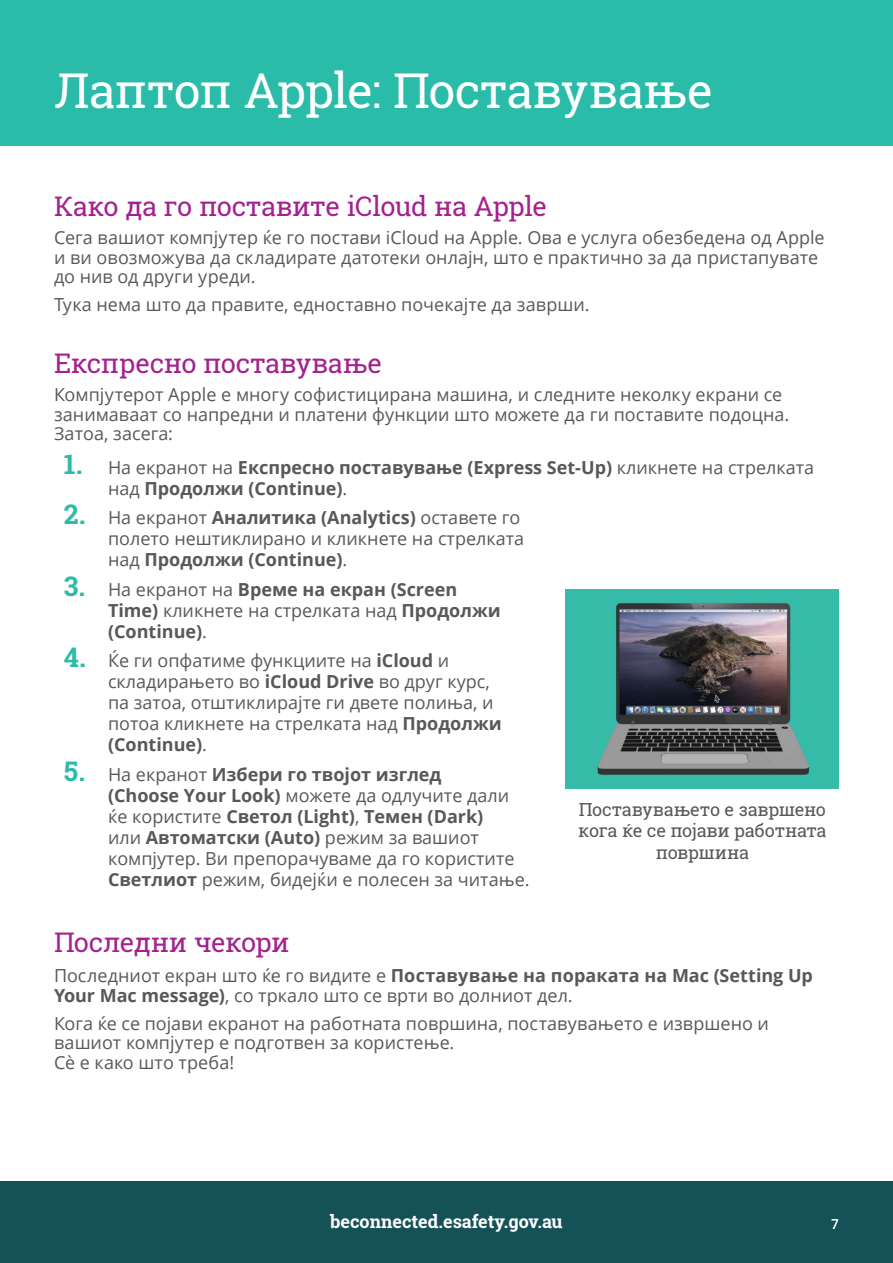
<style>
.page{position:relative;width:893px;height:1263px;background:#fff}
.page>*{position:absolute;margin:0;border:0;box-sizing:border-box;transform-origin:0 0}
.t1{font:48px "Roboto Slab";letter-spacing:-.015em;color:#fff}
.t2{font:27px "Roboto Slab";letter-spacing:-.015em;color:#a3228e}
.t3{font:18px/21px "Open Sans";color:#57585a}
.t4{font:700 18px/21px "Open Sans";color:#57585a}
.t5{font:18px/21.6px "Roboto Slab";letter-spacing:-.015em;color:#57585a;text-align:center}
.t6{font:700 18px "Roboto Slab";color:#fff}
.t7{font:13.5px "Open Sans";color:#fff}
.s1{font-family:"Roboto Slab";font-size:27px;color:#2abca8}
.s2{font-weight:400}
.s3{font-family:"Roboto Slab";font-weight:700;font-size:27px;color:#2abca8}
.s4{font-weight:700}
</style>
<div class="page">
<div style="left:0;top:1181px;width:893px;height:82px;background:#155257"></div>
<div style="left:0;top:0;width:893px;height:145px;background:#2abca8"></div>
<img style="left:566px;top:590px;width:273px;height:198px">
<h1 class="t1" style="left:54px;top:58px;width:660px">Лаптоп Apple: Поставување</h1>
<h2 class="t2" style="left:54px;top:188px;width:494px">Како да го поставите iCloud на Apple</h2>
<p class="t3" style="left:54px;top:227px;width:772px;line-height:19.5px">Сега вашиот компјутер ќе го постави iCloud на Apple. Ова е услуга обезбедена од Apple и ви овозможува да складирате датотеки онлајн, што е практично за да пристапувате до нив од други уреди.</p>
<p class="t3" style="left:54px;top:294px;width:537px">Тука нема што да правите, едноставно почекајте да заврши.</p>
<h2 class="t2" style="left:54px;top:345px;width:329px">Експресно поставување</h2>
<p class="t3" style="left:54px;top:384px;width:737px;line-height:19.5px">Компјутерот Apple е многу софистицирана машина, и следните неколку екрани се занимаваат со напредни и платени функции што можете да ги поставите подоцна.<br>Затоа, засега:</p>
<p class="t4" style="left:108px;top:456px;width:708px;text-indent:-44px"><span class="s1">1.</span> <span class="s2">На екранот на</span> Експресно поставување (Express Set-Up) <span class="s2">кликнете на стрелката над</span> Продолжи (Continue)<span class="s2">.</span></p>
<p class="t3" style="left:108px;top:507px;width:418px;text-indent:-44px"><span class="s3">2.</span> На екранот <span class="s4">Аналитика (Analytics)</span> оставете го полето нештиклирано и кликнете на стрелката над <span class="s4">Продолжи (Continue)</span>.</p>
<p class="t4" style="left:108px;top:578px;width:394px;text-indent:-44px"><span class="s1">3.</span> <span class="s2">На екранот на</span> Време на екран (Screen<br>Time) <span class="s2">кликнете на стрелката над</span> Продолжи (Continue)<span class="s2">.</span></p>
<p class="t3" style="left:108px;top:650px;width:395px;text-indent:-44px"><span class="s3">4.</span> Ќе ги опфатиме функциите на <span class="s4">iCloud</span> и складирањето во <span class="s4">iCloud Drive</span> во друг курс, па затоа, отштиклирајте ги двете полиња, и потоа кликнете на стрелката над <span class="s4">Продолжи (Continue)</span>.</p>
<p class="t3" style="left:108px;top:763px;width:423px;text-indent:-44px"><span class="s3">5.</span> На екранот <span class="s4">Избери го твојот изглед<br>(Choose Your Look)</span> можете да одлучите дали ќе користите <span class="s4">Светол (Light)</span>, <span class="s4">Темен (Dark)<br></span>или <span class="s4">Автоматски (Auto)</span> режим за вашиот компјутер. Ви препорачуваме да го користите <span class="s4">Светлиот</span> режим, бидејќи е полесен за читање.</p>
<p class="t5" style="left:578px;top:798px;width:250px">Поставувањето е завршено кога ќе се појави работната површина</p>
<h2 class="t2" style="left:54px;top:924px;width:237px">Последни чекори</h2>
<p class="t3" style="left:54px;top:965px;width:760px;line-height:19.5px">Последниот екран што ќе го видите е <span class="s4">Поставување на пораката на Mac (Setting Up<br>Your Mac message)</span>, со тркало што се врти во долниот дел.</p>
<p class="t3" style="left:54px;top:1013px;width:717px;line-height:19.5px">Кога ќе се појави екранот на работната површина, поставувањето е извршено и вашиот компјутер е подготвен за користење.<br>Сè е како што треба!</p>
<p class="t6" style="left:330px;top:1209px;width:234px">beconnected.esafety.gov.au</p>
<p class="t7" style="left:831px;top:1214px;width:9px">7</p>
</div>
